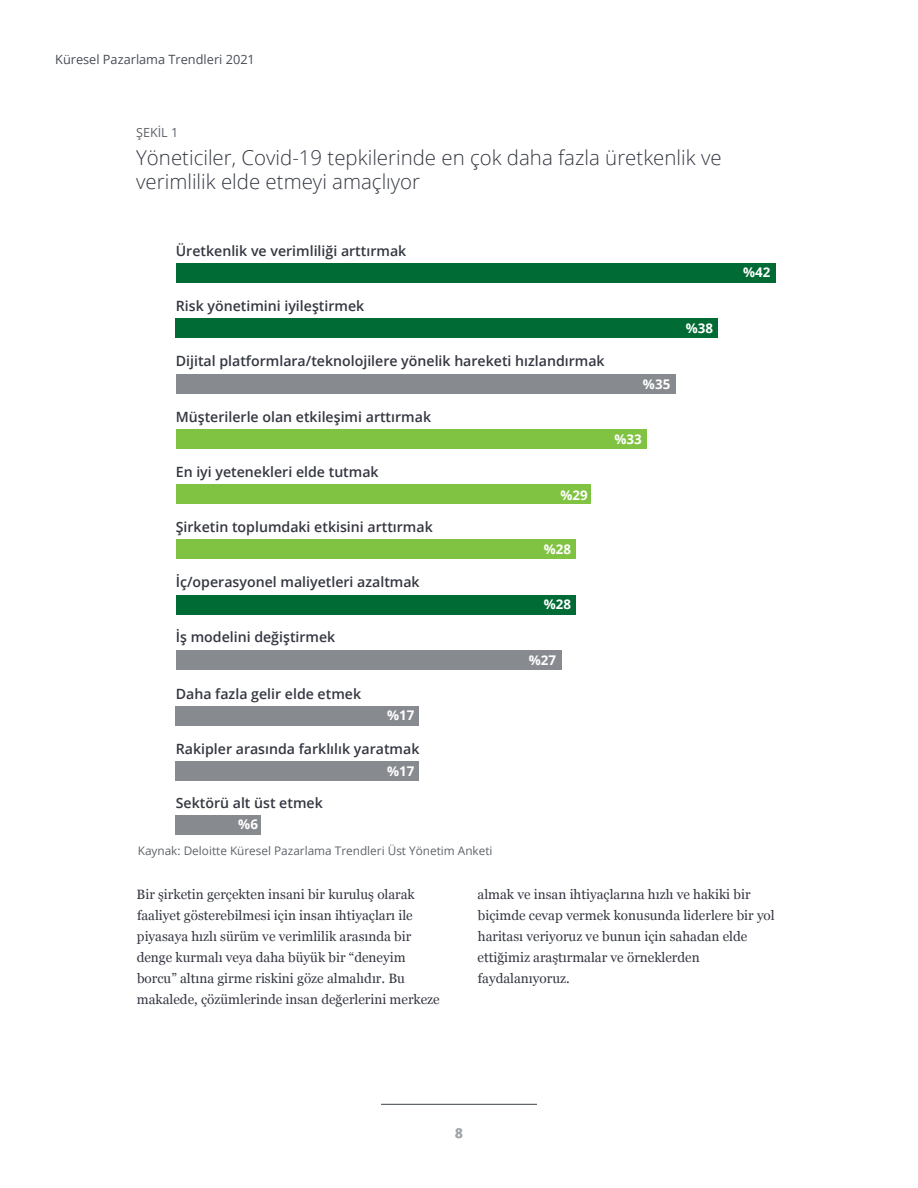
<style>
.page{position:relative;width:918px;height:1188px;background:#fff}
.page>*{position:absolute;margin:0;border:0;box-sizing:border-box;transform-origin:0 0}
.t1{font:300 20.4px/23.5px "Open Sans";color:#343741}
.t2{font:600 14.1px "Open Sans";color:#343741}
.t3{font:13.5px/21px "Georgia";color:#343741}
.t4{font:700 13.5px "Open Sans";color:#a3a7a9}
.t5{font:700 13.35px "Open Sans";color:#fff}
.t6{font:12.75px "Open Sans";color:#474c55}
.t7{font:12.6px "Open Sans";color:#5f636a}
.t8{font:11.85px "Open Sans";color:#5f636a}
</style>
<div class="page">
<hr style="left:381px;top:1104px;width:156px;height:1px;background:#5f636a">
<div style="left:176px;top:815px;width:85px;height:20px;background:#878a8f"></div>
<div style="left:176px;top:761px;width:243px;height:20px;background:#878a8f"></div>
<div style="left:176px;top:706px;width:243px;height:20px;background:#878a8f"></div>
<div style="left:176px;top:650px;width:386px;height:20px;background:#878a8f"></div>
<div style="left:176px;top:595px;width:399px;height:20px;background:#006b35"></div>
<div style="left:176px;top:539px;width:399px;height:20px;background:#80c342"></div>
<div style="left:176px;top:484px;width:414px;height:20px;background:#80c342"></div>
<div style="left:176px;top:429px;width:471px;height:20px;background:#80c342"></div>
<div style="left:176px;top:374px;width:500px;height:20px;background:#878a8f"></div>
<div style="left:176px;top:318px;width:542px;height:20px;background:#006b35"></div>
<div style="left:176px;top:263px;width:600px;height:20px;background:#006b35"></div>
<p class="t6" style="left:55px;top:50px;width:201px">Küresel Pazarlama Trendleri 2021</p>
<p class="t7" style="left:136px;top:124px;width:44px">ŞEKİL 1</p>
<h1 class="t1" style="left:136px;top:146px;width:587px">Yöneticiler, Covid-19 tepkilerinde en çok daha fazla üretkenlik ve verimlilik elde etmeyi amaçlıyor</h1>
<p class="t2" style="left:176px;top:241px;width:232px">Üretkenlik ve verimliliği arttırmak</p>
<p class="t2" style="left:176px;top:296px;width:190px">Risk yönetimini iyileştirmek</p>
<p class="t2" style="left:176px;top:351px;width:430px">Dijital platformlara/teknolojilere yönelik hareketi hızlandırmak</p>
<p class="t2" style="left:176px;top:408px;width:257px">Müşterilerle olan etkileşimi arttırmak</p>
<p class="t2" style="left:176px;top:462px;width:204px">En iyi yetenekleri elde tutmak</p>
<p class="t2" style="left:176px;top:517px;width:258px">Şirketin toplumdaki etkisini arttırmak</p>
<p class="t2" style="left:176px;top:572px;width:245px">İç/operasyonel maliyetleri azaltmak</p>
<p class="t2" style="left:176px;top:627px;width:161px">İş modelini değiştirmek</p>
<p class="t2" style="left:176px;top:684px;width:187px">Daha fazla gelir elde etmek</p>
<p class="t5" style="left:387px;top:705px;width:29px">%17</p>
<p class="t2" style="left:176px;top:739px;width:245px">Rakipler arasında farklılık yaratmak</p>
<p class="t2" style="left:176px;top:794px;width:148px">Sektörü alt üst etmek</p>
<p class="t5" style="left:238px;top:815px;width:21px">%6</p>
<p class="t5" style="left:387px;top:761px;width:29px">%17</p>
<p class="t8" style="left:138px;top:843px;width:356px">Kaynak: Deloitte Küresel Pazarlama Trendleri Üst Yönetim Anketi</p>
<p class="t5" style="left:560px;top:485px;width:29px">%29</p>
<p class="t5" style="left:544px;top:540px;width:29px">%28</p>
<p class="t5" style="left:544px;top:595px;width:29px">%28</p>
<p class="t5" style="left:529px;top:651px;width:29px">%27</p>
<p class="t5" style="left:643px;top:375px;width:29px">%35</p>
<p class="t5" style="left:614px;top:430px;width:29px">%33</p>
<p class="t5" style="left:686px;top:318px;width:29px">%38</p>
<p class="t5" style="left:743px;top:263px;width:29px">%42</p>
<p class="t3" style="left:137px;top:883px;width:305px">Bir şirketin gerçekten insani bir kuruluş olarak faaliyet gösterebilmesi için insan ihtiyaçları ile piyasaya hızlı sürüm ve verimlilik arasında bir denge kurmalı veya daha büyük bir “deneyim borcu” altına girme riskini göze almalıdır. Bu makalede, çözümlerinde insan değerlerini merkeze</p>
<p class="t3" style="left:478px;top:883px;width:299px">almak ve insan ihtiyaçlarına hızlı ve hakiki bir biçimde cevap vermek konusunda liderlere bir yol haritası veriyoruz ve bunun için sahadan elde ettiğimiz araştırmalar ve örneklerden faydalanıyoruz.</p>
<p class="t4" style="left:455px;top:1123px;width:9px">8</p>
</div>
